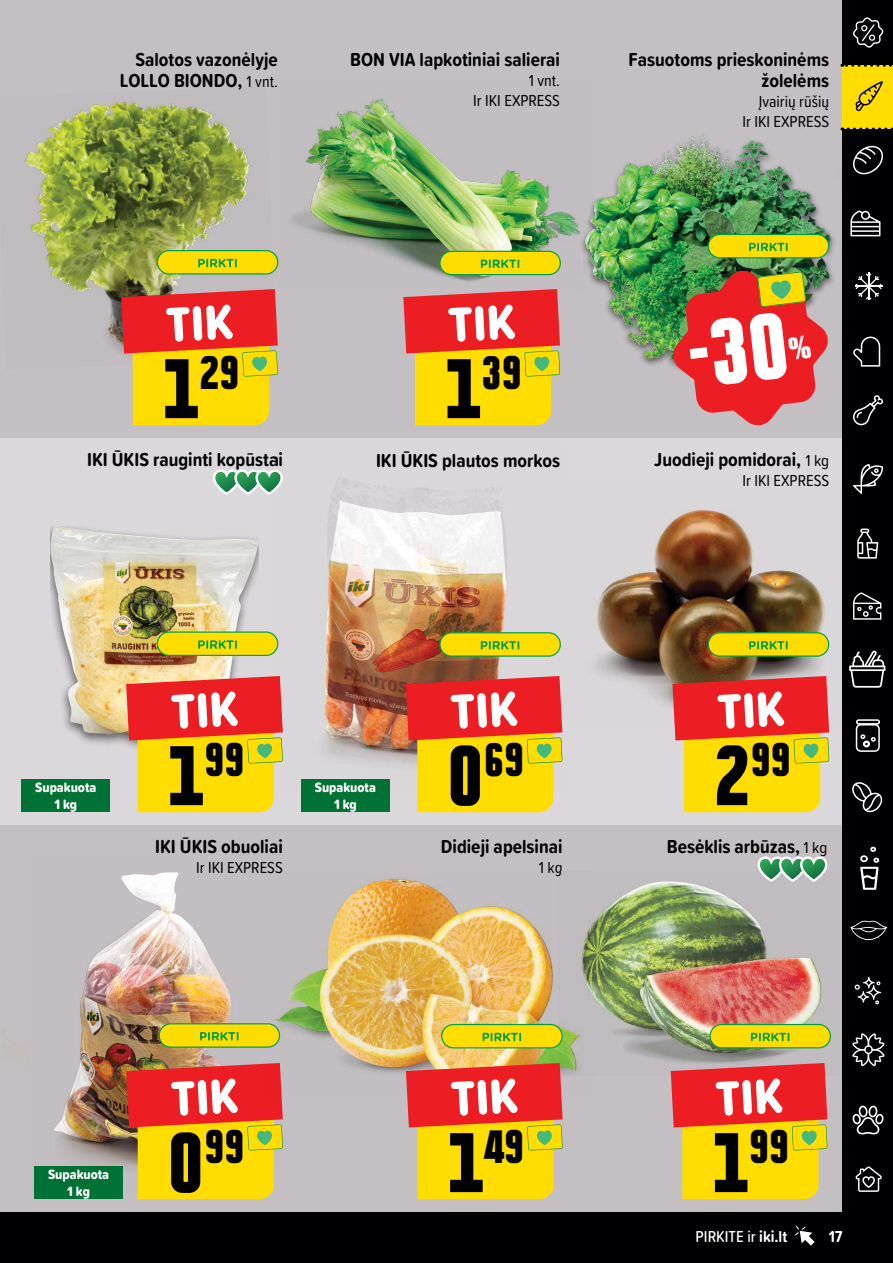
<style>
.page{position:relative;width:893px;height:1263px;background:#000002}
.page>*{position:absolute;margin:0;border:0;box-sizing:border-box;transform-origin:0 0}
.t1{font:900 condensed 77.1px "Politica";color:#000}
.t2{font:900 condensed 42.6px "Politica";color:#000}
.t3{font:700 19.5px/21px "Proxima Soft Cond";color:#000;text-align:right}
.t4{font:16.5px/19.8px "Proxima Soft Cond";color:#000;text-align:right}
.t5{font:500 16.5px "Proxima Soft Cond";color:#fff}
.t6{font:700 16.5px "Proxima Soft Cond";color:#fff}
.t7{font:14.1px/16.8px "Proxima Soft Cond Extrabld";color:#fff;text-align:center}
.s1{font-weight:400;font-size:16.5px}
.s2{font-weight:700}
</style>
<div class="page">
<div style="left:0;top:0;width:842px;height:1212px;background:#c3bfc2"></div>
<hr style="left:0;top:0;width:1px;height:438px;background:#fd0">
<div style="left:842px;top:65px;width:51px;height:64px;background:#fd0"></div>
<svg style="left:847px;top:128px;width:46px;height:1px"></svg>
<svg style="left:842px;top:65px;width:50px;height:2px"></svg>
<svg style="left:855px;top:1166px;width:27px;height:26px"></svg>
<svg style="left:855px;top:977px;width:26px;height:27px"></svg>
<svg style="left:852px;top:782px;width:30px;height:30px"></svg>
<svg style="left:860px;top:847px;width:19px;height:43px"></svg>
<svg style="left:853px;top:592px;width:28px;height:28px"></svg>
<svg style="left:857px;top:529px;width:21px;height:30px"></svg>
<svg style="left:853px;top:464px;width:30px;height:30px"></svg>
<svg style="left:853px;top:395px;width:30px;height:30px"></svg>
<svg style="left:855px;top:273px;width:27px;height:27px"></svg>
<svg style="left:850px;top:210px;width:30px;height:26px"></svg>
<svg style="left:853px;top:145px;width:30px;height:30px"></svg>
<svg style="left:855px;top:81px;width:28px;height:30px"></svg>
<svg style="left:852px;top:1033px;width:32px;height:33px"></svg>
<svg style="left:852px;top:1105px;width:32px;height:29px"></svg>
<svg style="left:853px;top:650px;width:32px;height:38px"></svg>
<svg style="left:850px;top:920px;width:37px;height:20px"></svg>
<svg style="left:853px;top:17px;width:30px;height:31px"></svg>
<svg style="left:853px;top:337px;width:27px;height:30px"></svg>
<div style="left:856px;top:724px;width:24px;height:28px;border:2px solid #fff;border-radius:4px"></div>
<div style="left:856px;top:719px;width:24px;height:6px;border:2px solid #fff;border-radius:2px"></div>
<svg style="left:860px;top:734px;width:5px;height:5px"></svg>
<svg style="left:871px;top:737px;width:5px;height:5px"></svg>
<div style="left:863px;top:740px;width:7px;height:7px;border:2px solid #fff;border-radius:50%"></div>
<svg style="left:795px;top:1225px;width:20px;height:20px"></svg>
<div style="left:0;top:438px;width:842px;height:387px;background:#dad8da"></div>
<div style="left:21px;top:780px;width:89px;height:32px;background:#007236"></div>
<div style="left:50px;top:526px;width:209px;height:226px;background:#000;opacity:.58"></div>
<img style="left:50px;top:526px;width:209px;height:213px">
<svg style="left:213px;top:469px;width:63px;height:26px"></svg>
<svg style="left:126px;top:676px;width:150px;height:136px;background:#f49b2f"></svg>
<div style="left:34px;top:1166px;width:89px;height:33px;background:#007236"></div>
<img style="left:54px;top:872px;width:177px;height:287px">
<svg style="left:126px;top:1063px;width:157px;height:136px;background:#ed9629"></svg>
<img style="left:267px;top:877px;width:292px;height:222px">
<img style="left:275px;top:881px;width:279px;height:206px">
<svg style="left:406px;top:1063px;width:157px;height:136px;background:#f0972d"></svg>
<svg style="left:757px;top:856px;width:71px;height:16px"></svg>
<img style="left:559px;top:872px;width:272px;height:204px">
<img style="left:582px;top:881px;width:240px;height:173px">
<svg style="left:671px;top:1063px;width:156px;height:136px;background:#f0972f"></svg>
<img style="left:276px;top:469px;width:283px;height:311px">
<img style="left:325px;top:501px;width:181px;height:251px">
<svg style="left:406px;top:676px;width:156px;height:136px;background:#ef952c"></svg>
<div style="left:301px;top:780px;width:89px;height:32px;background:#007236"></div>
<img style="left:596px;top:510px;width:228px;height:188px">
<svg style="left:672px;top:676px;width:157px;height:136px;background:#ef972e"></svg>
<img style="left:0;top:86px;width:275px;height:284px">
<img style="left:26px;top:103px;width:95px;height:89px">
<svg style="left:121px;top:289px;width:157px;height:136px;background:#ee952d"></svg>
<img style="left:275px;top:213px;width:217px;height:81px">
<img style="left:301px;top:98px;width:275px;height:178px">
<svg style="left:403px;top:289px;width:157px;height:136px;background:#f09730"></svg>
<div style="left:576px;top:128px;width:271px;height:258px;background:#000;opacity:.58"></div>
<img style="left:582px;top:131px;width:260px;height:247px">
<div style="left:157px;top:632px;width:121px;height:23px;background:#fd0;border-radius:12px"></div>
<div style="left:157px;top:631px;width:121px;height:25px;border:1px solid #009f47;border-radius:12px"></div>
<svg style="left:198px;top:640px;width:39px;height:9px"></svg>
<div style="left:157px;top:251px;width:121px;height:23px;background:#fd0;border-radius:12px"></div>
<div style="left:157px;top:250px;width:121px;height:24px;border:1px solid #009f47;border-radius:12px"></div>
<svg style="left:198px;top:259px;width:39px;height:8px"></svg>
<div style="left:159px;top:1024px;width:120px;height:23px;background:#fd0;border-radius:12px"></div>
<div style="left:159px;top:1023px;width:121px;height:25px;border:1px solid #009f47;border-radius:12px"></div>
<svg style="left:200px;top:1032px;width:39px;height:8px"></svg>
<div style="left:440px;top:633px;width:120px;height:23px;background:#fd0;border-radius:12px"></div>
<div style="left:439px;top:632px;width:122px;height:25px;border:1px solid #009f47;border-radius:12px"></div>
<svg style="left:481px;top:641px;width:38px;height:9px"></svg>
<div style="left:440px;top:251px;width:120px;height:24px;background:#fd0;border-radius:12px"></div>
<div style="left:439px;top:251px;width:122px;height:24px;border:1px solid #009f47;border-radius:12px"></div>
<svg style="left:481px;top:259px;width:38px;height:9px"></svg>
<div style="left:442px;top:1024px;width:120px;height:24px;background:#fd0;border-radius:12px"></div>
<div style="left:441px;top:1024px;width:122px;height:24px;border:1px solid #009f47;border-radius:12px"></div>
<svg style="left:483px;top:1033px;width:38px;height:8px"></svg>
<div style="left:708px;top:633px;width:121px;height:23px;background:#fd0;border-radius:12px"></div>
<div style="left:708px;top:632px;width:121px;height:25px;border:1px solid #009f47;border-radius:12px"></div>
<svg style="left:749px;top:641px;width:39px;height:9px"></svg>
<div style="left:708px;top:234px;width:121px;height:24px;background:#fd0;border-radius:12px"></div>
<div style="left:708px;top:234px;width:121px;height:24px;border:1px solid #009f47;border-radius:12px"></div>
<svg style="left:749px;top:243px;width:39px;height:8px"></svg>
<div style="left:710px;top:1024px;width:120px;height:24px;background:#fd0;border-radius:12px"></div>
<div style="left:709px;top:1024px;width:122px;height:24px;border:1px solid #009f47;border-radius:12px"></div>
<svg style="left:751px;top:1033px;width:38px;height:8px"></svg>
<svg style="left:671px;top:269px;width:159px;height:157px"></svg>
<p class="t3" style="left:120px;top:49px;width:160px">Salotos vazonėlyje<br>LOLLO BIONDO, <span class="s1">1 vnt.</span></p>
<p class="t3" style="left:350px;top:49px;width:211px">BON VIA lapkotiniai salierai</p>
<p class="t4" style="left:473px;top:70px;width:88px">1 vnt.<br>Ir IKI EXPRESS</p>
<p class="t3" style="left:629px;top:49px;width:202px">Fasuotoms prieskoninėms žolelėms</p>
<p class="t4" style="left:742px;top:91px;width:88px">Įvairių rūšių<br>Ir IKI EXPRESS</p>
<h2 class="t2" style="left:199px;top:339px;width:42px">29</h2>
<h1 class="t1" style="left:163px;top:328px;width:38px">1</h1>
<h2 class="t2" style="left:482px;top:339px;width:42px">39</h2>
<h1 class="t1" style="left:445px;top:328px;width:38px">1</h1>
<p class="t3" style="left:87px;top:448px;width:197px">IKI ŪKIS rauginti kopūstai</p>
<p class="t3" style="left:376px;top:449px;width:186px">IKI ŪKIS plautos morkos</p>
<p class="t3" style="left:654px;top:448px;width:176px">Juodieji pomidorai, <span class="s1">1 kg</span></p>
<p class="t4" style="left:742px;top:470px;width:88px">Ir IKI EXPRESS</p>
<p class="t7" style="left:35px;top:778px;width:63px">Supakuota<br>1 kg</p>
<h2 class="t2" style="left:204px;top:726px;width:42px">99</h2>
<h1 class="t1" style="left:168px;top:715px;width:38px">1</h1>
<p class="t3" style="left:155px;top:835px;width:129px">IKI ŪKIS obuoliai</p>
<p class="t4" style="left:196px;top:857px;width:88px">Ir IKI EXPRESS</p>
<p class="t7" style="left:315px;top:778px;width:63px">Supakuota<br>1 kg</p>
<h2 class="t2" style="left:484px;top:726px;width:42px">69</h2>
<h1 class="t1" style="left:447px;top:715px;width:38px">0</h1>
<p class="t3" style="left:441px;top:835px;width:123px">Didieji apelsinai</p>
<p class="t4" style="left:539px;top:857px;width:25px">1 kg</p>
<p class="t7" style="left:48px;top:1165px;width:63px">Supakuota<br>1 kg</p>
<h1 class="t1" style="left:168px;top:1102px;width:38px">0</h1>
<h2 class="t2" style="left:484px;top:1113px;width:42px">49</h2>
<h2 class="t2" style="left:204px;top:1113px;width:42px">99</h2>
<h1 class="t1" style="left:447px;top:1102px;width:38px">1</h1>
<h2 class="t2" style="left:751px;top:726px;width:42px">99</h2>
<h1 class="t1" style="left:714px;top:715px;width:38px">2</h1>
<p class="t3" style="left:667px;top:835px;width:162px">Besėklis arbūzas, <span class="s1">1 kg</span></p>
<h2 class="t2" style="left:749px;top:1113px;width:42px">99</h2>
<h1 class="t1" style="left:712px;top:1102px;width:38px">1</h1>
<p class="t5" style="left:696px;top:1224px;width:93px">PIRKITE ir <span class="s2">iki.lt</span></p>
<p class="t6" style="left:829px;top:1224px;width:15px">17</p>
</div>
